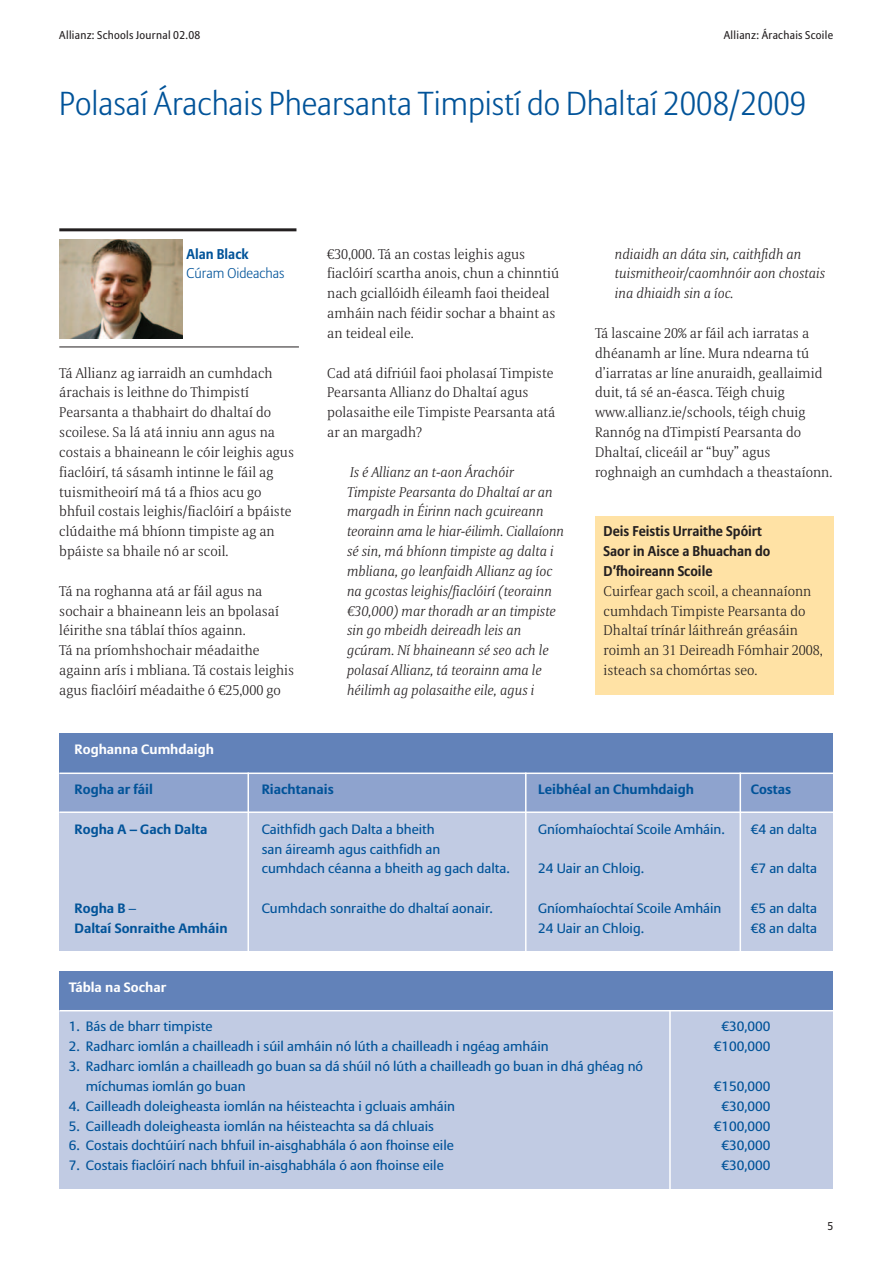
<style>
.page{position:relative;width:893px;height:1263px;background:#fff}
.page>*{position:absolute;margin:0;border:0;box-sizing:border-box;transform-origin:0 0}
.t1{font:300 33px "Allianz Sans";color:#015399}
.t2{font:300 14.1px/19.8px "Allianz Serif";color:#231f20}
.t3{font:italic 300 14.1px/19.8px "Allianz Serif";color:#231f20}
.t4{font:700 14.1px/19.8px "Allianz Sans";color:#231f20}
.t5{font:300 14.1px "Allianz Sans";color:#015399}
.t6{font:700 14.1px "Allianz Sans";color:#015399}
.t7{font:13.5px/19.8px "Allianz Sans";color:#015399;scale:1.09 1}
.t8{font:700 13.5px "Allianz Sans";color:#015399;scale:1.09 1}
.t9{font:700 13.5px "Allianz Sans";color:#fff;scale:1.09 1}
.t10{font:11.25px "Allianz Sans";letter-spacing:.025em;color:#231f20}
.s1{font-weight:400}
</style>
<div class="page">
<div style="left:595px;top:516px;width:238px;height:179px;background:#ffe2a5"></div>
<div style="left:59px;top:1011px;width:774px;height:178px;background:#c1cbe3"></div>
<div style="left:59px;top:971px;width:774px;height:40px;background:#6282b9"></div>
<hr style="left:669px;top:1011px;width:2px;height:198px;background:#fff">
<hr style="left:59px;top:1010px;width:774px;height:1px;background:#fff">
<div style="left:59px;top:773px;width:774px;height:39px;background:#8ea3ce"></div>
<div style="left:59px;top:812px;width:774px;height:139px;background:#c1cbe3"></div>
<div style="left:59px;top:734px;width:774px;height:39px;background:#6282b9"></div>
<hr style="left:247px;top:772px;width:2px;height:179px;background:#fff">
<hr style="left:525px;top:772px;width:1px;height:179px;background:#fff">
<hr style="left:739px;top:772px;width:2px;height:179px;background:#fff">
<hr style="left:59px;top:811px;width:776px;height:2px;background:#fff">
<hr style="left:59px;top:772px;width:774px;height:2px;background:#fff">
<img style="left:60px;top:240px;width:122px;height:99px">
<hr style="left:59px;top:228px;width:237px;height:3px;background:#231f20">
<hr style="left:59px;top:347px;width:240px;height:1px;background:#231f20">
<p class="t10" style="left:59px;top:30px;width:143px">Allianz: Schools Journal 02.08</p>
<p class="t10" style="left:724px;top:30px;width:111px">Allianz: Árachais Scoile</p>
<h1 class="t1" style="left:59px;top:90px;width:749px">Polasaí Árachais Phearsanta Timpistí do Dhaltaí 2008/2009</h1>
<p class="t6" style="left:187px;top:248px;width:63px">Alan Black</p>
<p class="t5" style="left:187px;top:267px;width:99px">Cúram Oideachas</p>
<p class="t2" style="left:59px;top:364px;width:236px">Tá Allianz ag iarraidh an cumhdach árachais is leithne do Thimpistí Pearsanta a thabhairt do dhaltaí do scoilese. Sa lá atá inniu ann agus na costais a bhaineann le cóir leighis agus fiaclóirí, tá sásamh intinne le fáil ag tuismitheoirí má tá a fhios acu go bhfuil costais leighis/fiaclóirí a bpáiste clúdaithe má bhíonn timpiste ag an bpáiste sa bhaile nó ar scoil.</p>
<p class="t2" style="left:59px;top:582px;width:236px">Tá na roghanna atá ar fáil agus na sochair a bhaineann leis an bpolasaí léirithe sna táblaí thíos againn.<br>Tá na príomhshochair méadaithe againn arís i mbliana. Tá costais leighis agus fiaclóirí méadaithe ó €25,000 go</p>
<p class="t2" style="left:327px;top:245px;width:233px">€30,000. Tá an costas leighis agus fiaclóirí scartha anois, chun a chinntiú nach gciallóidh éileamh faoi theideal amháin nach féidir sochar a bhaint as an teideal eile.</p>
<p class="t2" style="left:327px;top:364px;width:230px">Cad atá difriúil faoi pholasaí Timpiste<br>Pearsanta Allianz do Dhaltaí agus polasaithe eile Timpiste Pearsanta atá ar an margadh?</p>
<p class="t3" style="left:347px;top:463px;width:219px">Is é Allianz an t-aon Árachóir<br>Timpiste Pearsanta do Dhaltaí ar an margadh in Éirinn nach gcuireann teorainn ama le hiar-éilimh. Ciallaíonn sé sin, má bhíonn timpiste ag dalta i mbliana, go leanfaidh Allianz ag íoc na gcostas leighis/fiaclóirí (teorainn €30,000) mar thoradh ar an timpiste sin go mbeidh deireadh leis an gcúram. Ní bhaineann sé seo ach le polasaí Allianz, tá teorainn ama le héilimh ag polasaithe eile, agus i</p>
<p class="t3" style="left:615px;top:245px;width:212px">ndiaidh an dáta sin, caithfidh an tuismitheoir/caomhnóir aon chostais ina dhiaidh sin a íoc.</p>
<p class="t2" style="left:595px;top:324px;width:239px">Tá lascaine 20% ar fáil ach iarratas a dhéanamh ar líne. Mura ndearna tú d’iarratas ar líne anuraidh, geallaimid duit, tá sé an-éasca. Téigh chuig www.allianz.ie/schools, téigh chuig Rannóg na dTimpistí Pearsanta do Dhaltaí, cliceáil ar “buy” agus roghnaigh an cumhdach a theastaíonn.</p>
<p class="t4" style="left:604px;top:522px;width:168px">Deis Feistis Urraithe Spóirt<br>Saor in Aisce a Bhuachan do<br>D’fhoireann Scoile</p>
<p class="t2" style="left:604px;top:582px;width:221px">Cuirfear gach scoil, a cheannaíonn cumhdach Timpiste Pearsanta do<br>Dhaltaí trínár láithreán gréasáin roimh an 31 Deireadh Fómhair 2008, isteach sa chomórtas seo.</p>
<p class="t9" style="left:75px;top:744px;width:129px">Roghanna Cumhdaigh</p>
<p class="t8" style="left:75px;top:783px;width:73px">Rogha ar fáil</p>
<p class="t8" style="left:262px;top:783px;width:68px">Riachtanais</p>
<p class="t8" style="left:538px;top:783px;width:145px">Leibhéal an Chumhdaigh</p>
<p class="t8" style="left:751px;top:783px;width:39px">Costas</p>
<p class="t8" style="left:75px;top:823px;width:123px">Rogha A – Gach Dalta</p>
<p class="t7" style="left:262px;top:820px;width:160px">Caithfidh gach Dalta a bheith</p>
<p class="t7" style="left:538px;top:820px;width:173px">Gníomhaíochtaí Scoile Amháin.</p>
<p class="t7" style="left:751px;top:820px;width:62px">€4 an dalta</p>
<p class="t7" style="left:262px;top:840px;width:229px">san áireamh agus caithfidh an<br>cumhdach céanna a bheith ag gach dalta.</p>
<p class="t7" style="left:538px;top:860px;width:99px">24 Uair an Chloig.</p>
<p class="t7" style="left:751px;top:860px;width:62px">€7 an dalta</p>
<p class="t8" style="left:75px;top:902px;width:58px">Rogha B <span class="s1">–</span></p>
<p class="t7" style="left:262px;top:899px;width:214px">Cumhdach sonraithe do dhaltaí aonair.</p>
<p class="t7" style="left:538px;top:899px;width:170px">Gníomhaíochtaí Scoile Amháin</p>
<p class="t7" style="left:751px;top:899px;width:62px">€5 an dalta</p>
<p class="t8" style="left:75px;top:922px;width:142px">Daltaí Sonraithe Amháin</p>
<p class="t7" style="left:538px;top:919px;width:99px">24 Uair an Chloig.</p>
<p class="t7" style="left:751px;top:919px;width:62px">€8 an dalta</p>
<p class="t9" style="left:69px;top:981px;width:91px">Tábla na Sochar</p>
<p class="t7" style="left:69px;top:1018px;width:133px">1. Bás de bharr timpiste</p>
<p class="t7" style="left:722px;top:1018px;width:46px">€30,000</p>
<p class="t7" style="left:69px;top:1037px;width:442px">2. Radharc iomlán a chailleadh i súil amháin nó lúth a chailleadh i ngéag amháin</p>
<p class="t7" style="left:714px;top:1037px;width:53px">€100,000</p>
<p class="t7" style="left:86px;top:1057px;width:513px;text-indent:-17px">3. Radharc iomlán a chailleadh go buan sa dá shúil nó lúth a chailleadh go buan in dhá ghéag nó míchumas iomlán go buan</p>
<p class="t7" style="left:714px;top:1077px;width:53px">€150,000</p>
<p class="t7" style="left:69px;top:1097px;width:356px">4. Cailleadh doleigheasta iomlán na héisteachta i gcluais amháin</p>
<p class="t7" style="left:722px;top:1097px;width:46px">€30,000</p>
<p class="t7" style="left:69px;top:1117px;width:336px">5. Cailleadh doleigheasta iomlán na héisteachta sa dá chluais</p>
<p class="t7" style="left:714px;top:1117px;width:53px">€100,000</p>
<p class="t7" style="left:69px;top:1137px;width:355px">6. Costais dochtúirí nach bhfuil in-aisghabhála ó aon fhoinse eile</p>
<p class="t7" style="left:722px;top:1137px;width:46px">€30,000</p>
<p class="t7" style="left:69px;top:1156px;width:345px">7. Costais fiaclóirí nach bhfuil in-aisghabhála ó aon fhoinse eile</p>
<p class="t7" style="left:722px;top:1156px;width:46px">€30,000</p>
<p class="t10" style="left:827px;top:1221px;width:7px">5</p>
</div>
